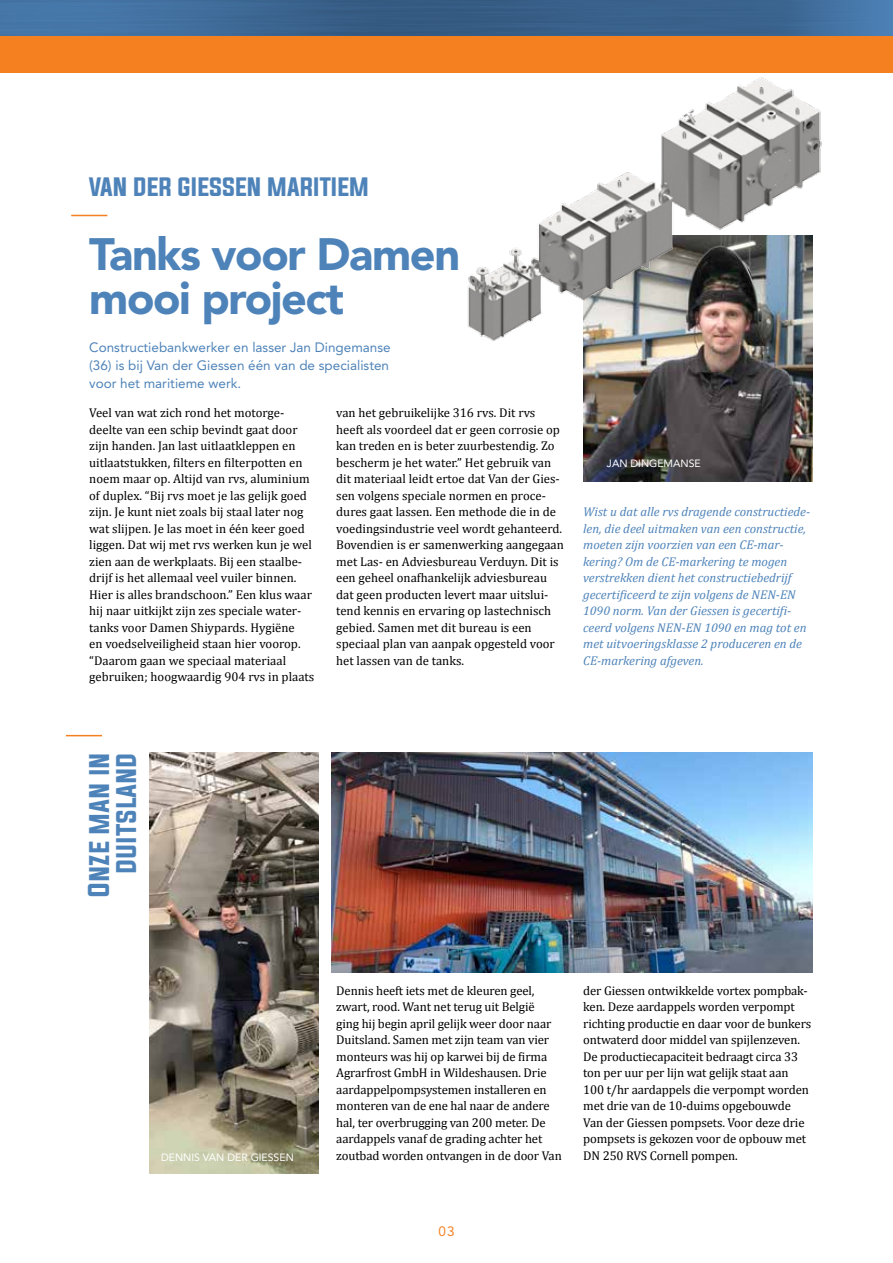
<style>
.page{position:relative;width:893px;height:1263px;background:#fff}
.page>*{position:absolute;margin:0;border:0;box-sizing:border-box;transform-origin:0 0}
.t1{font:900 45px/43.5px "Avenir LT Std";letter-spacing:-.03em;color:#4e83b9}
.t2{font:25.5px/27px "Evogria";letter-spacing:-.01em;color:#4e83b9;text-align:right}
.t3{font:22.5px "Evogria";color:#4e83b9}
.t4{font:13.5px/18px "Avenir LT Std";color:#4e83b9;text-align:justify}
.t5{font:13.5px "Avenir LT Std";color:#f58020}
.t6{font:12.75px/16.5px "Cambria";color:#000}
.t7{font:italic 12.75px/16.5px "Cambria";color:#4e83b9}
.t8{font:10.5px "Avenir LT Std";color:#fff}
</style>
<div class="page">
<img style="left:0;top:0;width:893px;height:36px">
<div style="left:0;top:36px;width:893px;height:36px;background:#f58020"></div>
<hr style="left:71px;top:215px;width:36px;height:1px;background:#f58020">
<hr style="left:66px;top:735px;width:36px;height:1px;background:#f58020">
<img style="left:583px;top:344px;width:229px;height:138px">
<img style="left:451px;top:72px;width:442px;height:272px">
<img style="left:150px;top:752px;width:168px;height:422px">
<img style="left:332px;top:752px;width:480px;height:221px">
<h3 class="t3" style="left:89px;top:171px;width:122px">VAN DER GIESSE</h3>
<h3 class="t3" style="left:247px;top:171px;width:124px">N MARITIEM</h3>
<h1 class="t1" style="left:89px;top:232px;width:372px">Tanks voor Damen mooi project</h1>
<p class="t4" style="left:89px;top:339px;width:303px">Constructiebankwerker en lasser Jan Dingemanse (36) is bij Van der Giessen één van de specialisten voor het maritieme werk.</p>
<p class="t6" style="left:89px;top:404px;width:227px">Veel van wat zich rond het motorge&shy;deelte van een schip bevindt gaat door zijn handen. Jan last uitlaatkleppen en uitlaatstukken, filters en filterpotten en noem maar op. Altijd van rvs, aluminium of duplex. “Bij rvs moet je las gelijk goed zijn. Je kunt niet zoals bij staal later nog wat slijpen. Je las moet in één keer goed liggen. Dat wij met rvs werken kun je wel zien aan de werkplaats. Bij een staalbe&shy;drijf is het allemaal veel vuiler binnen.<br>Hier is alles brandschoon.” Een klus waar hij naar uitkijkt zijn zes speciale water&shy;tanks voor Damen Shiypards. Hygiëne<br>en voedselveiligheid staan hier voorop. “Daarom gaan we speciaal materiaal gebruiken; hoogwaardig 904 rvs in plaats</p>
<p class="t6" style="left:336px;top:404px;width:229px">van het gebruikelijke 316 rvs. Dit rvs heeft als voordeel dat er geen corrosie op kan treden en is beter zuurbestendig. Zo bescherm je het water.” Het gebruik van dit materiaal leidt ertoe dat Van der Gies&shy;sen volgens speciale normen en proce&shy;dures gaat lassen. Een methode die in de voedingsindustrie veel wordt gehanteerd.<br>Bovendien is er samenwerking aangegaan met Las- en Adviesbureau Verduyn. Dit is een geheel onafhankelijk adviesbureau dat geen producten levert maar uitslui&shy;tend kennis en ervaring op lastechnisch gebied. Samen met dit bureau is een speciaal plan van aanpak opgesteld voor het lassen van de tanks.</p>
<p class="t8" style="left:607px;top:457px;width:95px">Jan Ding emanse</p>
<p class="t7" style="left:583px;top:503px;width:228px">Wist u dat alle rvs dragende constructiede&shy;len, die deel uitmaken van een constructie, moeten zijn voorzien van een CE-mar&shy;kering? Om de CE-markering te mogen verstrekken dient het constructiebedrijf gecertificeerd te zijn volgens de NEN-EN 1090 norm. Van der Giessen is gecertifi&shy;ceerd volgens NEN-EN 1090 en mag tot en met uitvoeringsklasse 2 produceren en de CE-markering afgeven.</p>
<h2 class="t2" style="left:87px;top:897px;width:147px;rotate:-90deg">Onze man in duitsland</h2>
<p class="t8" style="left:161px;top:1151px;width:132px">Denn is van der Giessen</p>
<p class="t6" style="left:336px;top:982px;width:227px">Dennis heeft iets met de kleuren geel, zwart, rood. Want net terug uit België<br>ging hij begin april gelijk weer door naar Duitsland. Samen met zijn team van vier monteurs was hij op karwei bij de firma Agrarfrost GmbH in Wildeshausen. Drie aardappelpompsystemen installeren en monteren van de ene hal naar de andere hal, ter overbrugging van 200 meter. De aardappels vanaf de grading achter het zoutbad worden ontvangen in de door Van</p>
<p class="t6" style="left:583px;top:982px;width:230px">der Giessen ontwikkelde vortex pompbak&shy;ken. Deze aardappels worden verpompt richting productie en daar voor de bunkers ontwaterd door middel van spijlenzeven.<br>De productiecapaciteit bedraagt circa 33 ton per uur per lijn wat gelijk staat aan 100 t/hr aardappels die verpompt worden met drie van de 10-duims opgebouwde Van der Giessen pompsets. Voor deze drie pompsets is gekozen voor de opbouw met DN 250 RVS Cornell pompen.</p>
<p class="t5" style="left:438px;top:1224px;width:18px">03</p>
</div>
